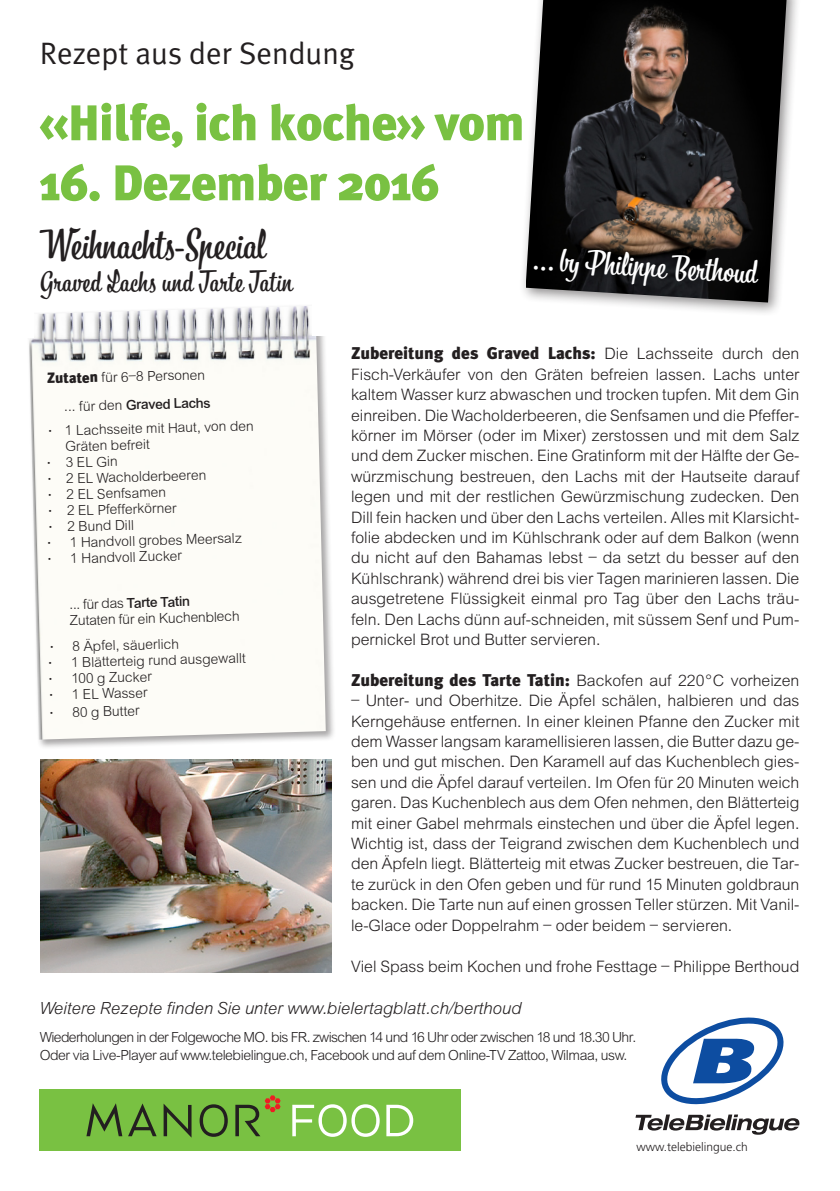
<style>
.page{position:relative;width:840px;height:1191px;background:#fff}
.page>*{position:absolute;margin:0;border:0;box-sizing:border-box;transform-origin:0 0}
.t1{font:900 50px "Meta Plus";letter-spacing:-.01em;color:#79c142}
.t2{font:40px "Bistro Script";color:#231f20}
.t3{font:32px "Bistro Script";color:#fff}
.t4{font:31px "Meta Plus Normal";color:#231f20}
.t5{font:28px "Bistro Script";letter-spacing:.02em;color:#231f20}
.t6{font:18px "Arial Itlic";color:#231f20}
.gt{font:17px/20.4px "Arial";color:#231f20;text-align:justify}
.t7{font:900 17px "Meta Plus";color:#231f20}
.t8{font:15px "Arial";letter-spacing:-.04em;color:#231f20}
.t9{font:14.8px/16.4px "Arial";color:#231f20}
.t10{font:14.8px "Arial Bld";color:#231f20}
.t11{font:300 12px "Frutiger LT Std";color:#231f20}
.s1{font-family:"Meta Plus";font-weight:900}
.s2{font-family:"Arial"}
.s3{font-family:"Arial";font-weight:400}
</style>
<div class="page">
<div style="left:27px;top:303px;width:309px;height:447px;background:#231f20;opacity:.4"></div>
<img style="left:28px;top:306px;width:297px;height:433px">
<div style="left:39px;top:1088px;width:421px;height:62px;background:#79c142"></div>
<svg style="left:199px;top:1104px;width:29px;height:32px"></svg>
<svg style="left:163px;top:1103px;width:28px;height:34px"></svg>
<svg style="left:235px;top:1095px;width:45px;height:41px"></svg>
<svg style="left:128px;top:1103px;width:28px;height:33px"></svg>
<svg style="left:86px;top:1103px;width:36px;height:33px"></svg>
<svg style="left:292px;top:1104px;width:87px;height:32px"></svg>
<svg style="left:386px;top:1104px;width:27px;height:32px"></svg>
<svg style="left:635px;top:1017px;width:164px;height:117px"></svg>
<div style="left:518px;top:0;width:282px;height:317px;background:#231f20;opacity:.5"></div>
<img style="left:525px;top:0;width:261px;height:302px">
<div style="left:312px;top:299px;width:40px;height:36px;background:#fff"></div>
<svg style="left:34px;top:303px;width:276px;height:5px"></svg>
<div style="left:23px;top:301px;width:11px;height:36px;background:#fff"></div>
<img style="left:40px;top:759px;width:292px;height:213px">
<p class="t4" style="left:40px;top:36px;width:316px">Rezept aus der Sendung</p>
<p class="t1" style="left:40px;top:94px;width:486px">«Hilfe, ich koche» vom</p>
<p class="t1" style="left:40px;top:154px;width:401px">16. Dezember 2016</p>
<p class="t2" style="left:40px;top:219px;width:226px">Weihnachts-Special</p>
<p class="t5" style="left:40px;top:264px;width:254px">Graved Lachs und Tarte Tatin</p>
<p class="t3" style="left:533px;top:237px;width:227px;rotate:4deg">... by Philipp e Berthoud</p>
<p class="t9" style="left:47px;top:371px;width:160px;rotate:-1deg"><span class="s1">Zutaten</span> für 6–8 Personen</p>
<p class="t10" style="left:64px;top:395px;width:148px;rotate:-1deg"><span class="s2">... für den</span> Graved Lachs</p>
<p class="t9" style="left:65px;top:423px;width:190px;text-indent:-17px;rotate:-1deg">• 1 Lachsseite mit Haut, von den<br>Gräten befreit</p>
<p class="t9" style="left:47px;top:455px;width:72px;rotate:-1deg">• 3 EL Gin</p>
<p class="t9" style="left:47px;top:471px;width:160px;rotate:-1deg">• 2 EL Wacholderbeeren</p>
<p class="t9" style="left:48px;top:487px;width:120px;rotate:-1deg">• 2 EL Senfsamen</p>
<p class="t9" style="left:48px;top:503px;width:130px;rotate:-1deg">• 2 EL Pfefferkörner</p>
<p class="t9" style="left:49px;top:519px;width:87px;rotate:-1deg">• 2 Bund Dill</p>
<p class="t9" style="left:47px;top:535px;width:196px;rotate:-1deg">• 1 Handvoll grobes Meersalz</p>
<p class="t9" style="left:48px;top:551px;width:136px;rotate:-1deg">• 1 Handvoll Zucker</p>
<p class="t10" style="left:69px;top:593px;width:122px;rotate:-1deg"><span class="s2">... für das</span> Tarte Tatin</p>
<p class="t9" style="left:70px;top:612px;width:171px;rotate:-1deg">Zutaten für ein Kuchenblech</p>
<p class="t9" style="left:50px;top:639px;width:130px;rotate:-1deg">• 8 Äpfel, säuerlich</p>
<p class="t9" style="left:48px;top:655px;width:199px;rotate:-1deg">• 1 Blätterteig rund ausgewallt</p>
<p class="t9" style="left:49px;top:671px;width:104px;rotate:-1deg">• 100 g Zucker</p>
<p class="t9" style="left:49px;top:687px;width:100px;rotate:-1deg">• 1 EL Wasser</p>
<p class="t9" style="left:50px;top:705px;width:91px;rotate:-1deg">• 80 g Butter</p>
<p class="gt" style="left:351px;top:345px;width:449px"><span class="s1">Zubereitung des Graved Lachs:</span> Die Lachsseite durch den Fisch-Verkäufer von den Gräten befreien lassen. Lachs unter kaltem Wasser kurz abwaschen und trocken tupfen. Mit dem Gin einreiben. Die Wacholderbeeren, die Senfsamen und die Pfeffer&shy;körner im Mörser (oder im Mixer) zerstossen und mit dem Salz und dem Zucker mischen. Eine Gratinform mit der Hälfte der Ge&shy;würzmischung bestreuen, den Lachs mit der Hautseite darauf legen und mit der restlichen Gewürzmischung zudecken. Den Dill fein hacken und über den Lachs verteilen. Alles mit Klarsicht&shy;folie abdecken und im Kühlschrank oder auf dem Balkon (wenn du nicht auf den Bahamas lebst – da setzt du besser auf den Kühlschrank) während drei bis vier Tagen marinieren lassen. Die ausgetretene Flüssigkeit einmal pro Tag über den Lachs träu&shy;feln. Den Lachs dünn auf-schneiden, mit süssem Senf und Pum&shy;pernickel Brot und Butter servieren.</p>
<p class="t7" style="left:351px;top:670px;width:449px">Zubereitung des Tarte Tatin: <span class="s3">Backofen auf 220°C vorheizen</span></p>
<p class="gt" style="left:351px;top:692px;width:449px">– Unter- und Oberhitze. Die Äpfel schälen, halbieren und das Kerngehäuse entfernen. In einer kleinen Pfanne den Zucker mit dem Wasser langsam karamellisieren lassen, die Butter dazu ge&shy;ben und gut mischen. Den Karamell auf das Kuchenblech gies&shy;sen und die Äpfel darauf verteilen. Im Ofen für 20 Minuten weich garen. Das Kuchenblech aus dem Ofen nehmen, den Blätterteig mit einer Gabel mehrmals einstechen und über die Äpfel legen.<br>Wichtig ist, dass der Teigrand zwischen dem Kuchenblech und den Äpfeln liegt. Blätterteig mit etwas Zucker bestreuen, die Tar&shy;te zurück in den Ofen geben und für rund 15 Minuten goldbraun backen. Die Tarte nun auf einen grossen Teller stürzen. Mit Vanil&shy;le-Glace oder Doppelrahm – oder beidem – servieren.</p>
<p class="gt" style="left:351px;top:957px;width:449px">Viel Spass beim Kochen und frohe Festtage – Philippe Berthoud</p>
<p class="t6" style="left:40px;top:996px;width:483px">Weitere Rezepte finden Sie unter www.bielertagblatt.ch/berthoud</p>
<p class="t8" style="left:40px;top:1027px;width:597px">Wiederholungen in der Folgewoche MO. bis FR. zwischen 14 und 16 Uhr oder zwischen 18 und 18.30 Uhr.</p>
<p class="t8" style="left:40px;top:1045px;width:588px">Oder via Live-Player auf www.telebielingue.ch, Facebook und auf dem Online-TV Zattoo, Wilmaa, usw.</p>
<p class="t11" style="left:636px;top:1140px;width:113px">www.telebielingue.ch</p>
</div>
